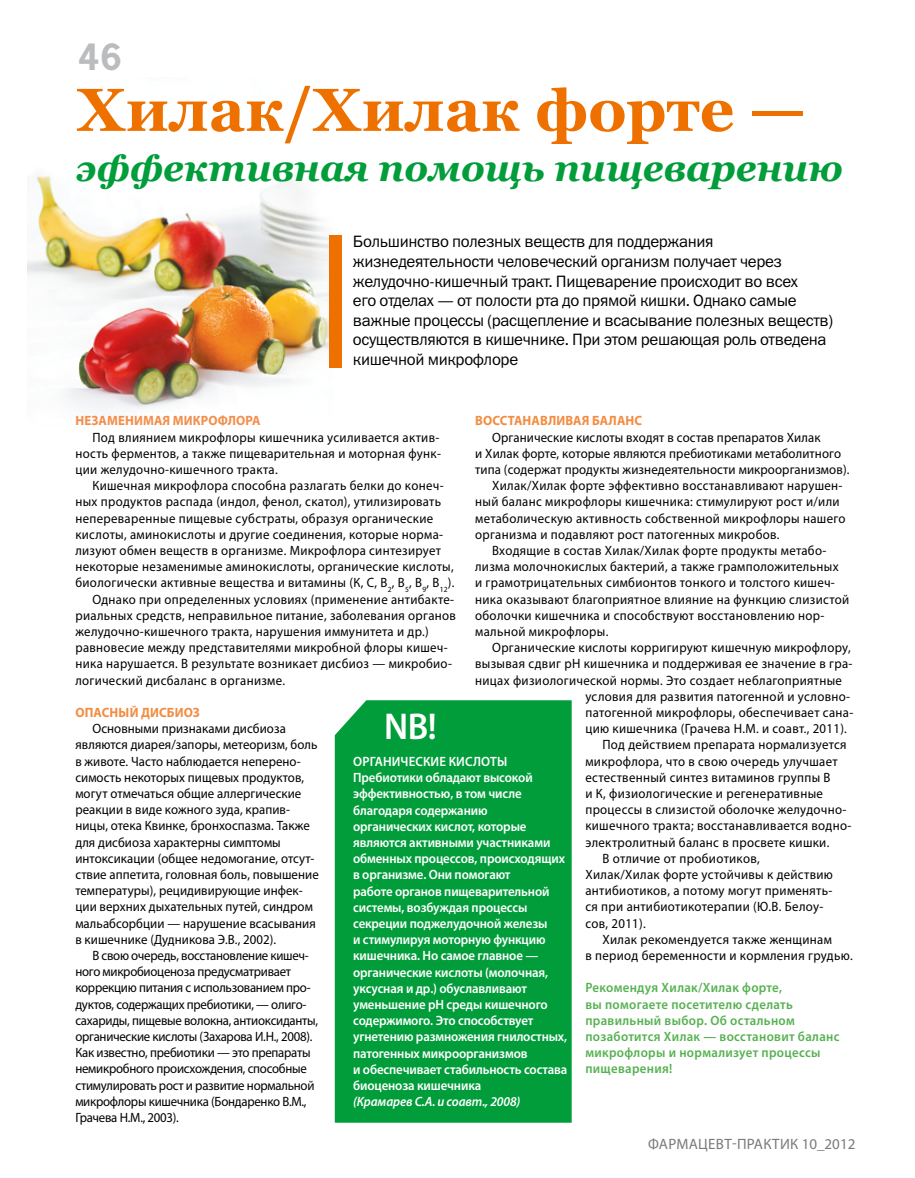
<style>
.page{position:relative;width:915px;height:1178px;background:#fff}
.page>*{position:absolute;margin:0;border:0;box-sizing:border-box;transform-origin:0 0}
.t1{font:700 60.6px "Georgia";color:#ee7100}
.t2{font:700 39px "News Paper C";color:#bbbcbd}
.t3{font:italic 700 37.5px "Georgia";color:#009d3a}
.t4{font:600 37.5px "Myriad Pro";color:#fff;scale:.95 1}
.t5{font:16.5px/19.5px "Franklin Gothic Book ITC";letter-spacing:-.02em;color:#000}
.t6{font:15px "Myriad Pro";letter-spacing:.015em;color:#7a7a7a}
.t7{font:13.5px/16.2px "Myriad Pro";letter-spacing:.025em;color:#000;scale:.95 1}
.t8{font:600 13.5px/16.2px "Myriad Pro";letter-spacing:-.01em;color:#fff;scale:.95 1}
.t9{font:13.5px/16.2px "Myriad Pro";letter-spacing:.005em;color:#000;scale:.95 1}
.t10{font:13.5px/16.2px "Myriad Pro";letter-spacing:-.02em;color:#000;scale:.95 1}
.t11{font:600 13.5px/16.2px "Myriad Pro";letter-spacing:.025em;color:#57b152;scale:.95 1}
.t12{font:700 13.5px "Myriad Pro";letter-spacing:.01em;color:#f28d41;scale:.95 1}
.t13{font:italic 600 13.5px "Myriad Pro";letter-spacing:-.01em;color:#fff;scale:.95 1}
.t14{font:700 13.5px "Myriad Pro";letter-spacing:.01em;color:#f28e4b;scale:.95 1}
</style>
<div class="page">
<img style="left:28px;top:175px;width:301px;height:234px">
<div style="left:329px;top:235px;width:13px;height:133px;background:#ee7100"></div>
<div style="left:334px;top:700px;width:237px;height:423px;background:#009d3a"></div>
<h2 class="t2" style="left:77px;top:36px;width:47px">46</h2>
<h1 class="t1" style="left:77px;top:71px;width:730px">Хилак/Хилак форте —</h1>
<h3 class="t3" style="left:77px;top:144px;width:767px">эффективная помощь пищеварению</h3>
<p class="t5" style="left:353px;top:232px;width:481px">Большинство полезных веществ для поддержания жизнедеятельности человеческий организм получает через желудочно-кишечный тракт. Пищеварение происходит во всех<br>его отделах — от полости рта до прямой кишки. Однако самые важные процессы (расщепление и всасывание полезных веществ) осуществляются в кишечнике. При этом решающая роль отведена кишечной микрофлоре</p>
<p class="t14" style="left:75px;top:412px;width:195px">Незаменимая микрофлора</p>
<p class="t7" style="left:75px;top:429px;width:386px;text-indent:17px">Под влиянием микрофлоры кишечника усиливается актив&shy;ность ферментов, а также пищеварительная и моторная функ&shy;ции желудочно-кишечного тракта.</p>
<p class="t7" style="left:92px;top:477px;width:371px">Кишечная микрофлора способна разлагать белки до конеч-</p>
<p class="t7" style="left:75px;top:493px;width:386px">ных продуктов распада (индол, фенол, скатол), утилизировать</p>
<p class="t7" style="left:75px;top:510px;width:378px">непереваренные пищевые субстраты, образуя органические</p>
<p class="t7" style="left:75px;top:526px;width:388px">кислоты, аминокислоты и другие соединения, которые норма-</p>
<p class="t7" style="left:75px;top:542px;width:386px">лизуют обмен веществ в организме. Микрофлора синтезирует</p>
<p class="t7" style="left:75px;top:558px;width:399px">некоторые незаменимые аминокислоты, органические кислоты,</p>
<p class="t7" style="left:75px;top:574px;width:400px">биологически активные вещества и витамины (К, С, В<sub>2</sub>, В<sub>5</sub>, В<sub>9</sub>, В <sub>12</sub>).</p>
<p class="t7" style="left:92px;top:591px;width:382px">Однако при определенных условиях (применение антибакте-</p>
<p class="t7" style="left:75px;top:607px;width:402px">риальных средств, неправильное питание, заболевания органов</p>
<p class="t7" style="left:75px;top:623px;width:373px">желудочно-кишечного тракта, нарушения иммунитета и др.)</p>
<p class="t7" style="left:75px;top:639px;width:393px">равновесие между представителями микробной флоры кишеч-</p>
<p class="t7" style="left:75px;top:655px;width:398px">ника нарушается. В результате возникает дисбиоз — микробио-</p>
<p class="t7" style="left:75px;top:672px;width:222px">логический дисбаланс в организме.</p>
<p class="t12" style="left:75px;top:703px;width:10px">Опас</p>
<p class="t12" style="left:110px;top:703px;width:96px">ный дисбиоз</p>
<p class="t9" style="left:75px;top:720px;width:257px;text-indent:17px">Основными признаками дисбиоза являются диарея/запоры, метеоризм, боль в животе. Часто наблюдается неперено&shy;симость некоторых пищевых продуктов, могут отмечаться общие аллергические реакции в виде кожного зуда, крапив&shy;ницы, отека Квинке, бронхоспазма. Также для дисбиоза характерны симптомы интоксикации (общее недомогание, отсут&shy;ствие аппетита, головная боль, повышение температуры), рецидивирующие инфек&shy;ции верхних дыхательных путей, синдром мальабсорбции — нарушение всасывания в кишечнике (Дудникова Э.В., 2002).</p>
<p class="t10" style="left:75px;top:947px;width:257px;text-indent:17px">В свою очередь, восстановление кишеч&shy;ного микробиоценоза предусматривает коррекцию питания с использованием про&shy;дуктов, содержащих пребиотики, — олиго&shy;сахариды, пищевые волокна, антиоксиданты, органические кислоты (Захарова И .Н., 2008).<br>Как известно, пребиотики — это препараты немикробного происхождения, способные стимулировать рост и развитие нормальной микрофлоры кишечника (Бондаренко В.М., Грачева Н.М., 2003).</p>
<p class="t12" style="left:475px;top:412px;width:175px">Восстанавливая баланс</p>
<p class="t7" style="left:492px;top:429px;width:347px">Органические кислоты входят в состав препаратов Хилак</p>
<p class="t7" style="left:475px;top:445px;width:386px">и Хилак форте, которые являются пребиотиками метаболитного</p>
<p class="t7" style="left:475px;top:461px;width:395px">типа (содержат продукты жизнедеятельности микроорганизмов).</p>
<p class="t7" style="left:492px;top:477px;width:370px">Хилак/Хилак форте эффективно восстанавливают нарушен-</p>
<p class="t7" style="left:475px;top:493px;width:385px">ный баланс микрофлоры кишечника: стимулируют рост и/или</p>
<p class="t7" style="left:475px;top:510px;width:391px">метаболическую активность собственной микрофлоры нашего</p>
<p class="t7" style="left:475px;top:526px;width:322px">организма и подавляют рост патогенных микробов.</p>
<p class="t7" style="left:492px;top:542px;width:352px">Входящие в состав Хилак/Хилак форте продукты метабо-</p>
<p class="t7" style="left:475px;top:558px;width:384px">лизма молочнокислых бактерий, а также грамположительных</p>
<p class="t7" style="left:475px;top:574px;width:380px">и грамотрицательных симбионтов тонкого и толстого кишеч-</p>
<p class="t7" style="left:475px;top:591px;width:395px">ника оказывают благоприятное влияние на функцию слизистой</p>
<p class="t7" style="left:475px;top:607px;width:368px">оболочки кишечника и способствуют восстановлению нор-</p>
<p class="t7" style="left:475px;top:623px;width:142px">мальной микрофлоры.</p>
<p class="t7" style="left:492px;top:639px;width:379px">Органические кислоты корригируют кишечную микрофлору,</p>
<p class="t7" style="left:475px;top:655px;width:398px">вызывая сдвиг рН кишечника и поддерживая ее значение в гра-</p>
<p class="t7" style="left:475px;top:672px;width:387px">ницах физиологической нормы. Это создает неблагоприятные</p>
<p class="t7" style="left:585px;top:688px;width:280px">условия для развития патогенной и условно-</p>
<p class="t7" style="left:585px;top:704px;width:283px">патогенной микрофлоры, обеспечивает сана-</p>
<p class="t7" style="left:585px;top:720px;width:277px">цию кишечника (Грачева Н.М. и соавт., 2011).</p>
<p class="t7" style="left:602px;top:736px;width:258px">Под действием препарата нормализуется</p>
<p class="t7" style="left:585px;top:753px;width:267px">микрофлора, что в свою очередь улучшает</p>
<p class="t7" style="left:585px;top:769px;width:258px">естественный синтез витаминов группы В</p>
<p class="t7" style="left:585px;top:785px;width:251px">и К, физиологические и регенеративные</p>
<p class="t7" style="left:585px;top:801px;width:276px">процессы в слизистой оболочке желудочно-</p>
<p class="t7" style="left:585px;top:817px;width:281px">кишечного тракта; восстанавливается водно-</p>
<p class="t7" style="left:585px;top:834px;width:258px">электролитный баланс в просвете кишки.</p>
<p class="t7" style="left:602px;top:850px;width:167px">В отличие от пробиотиков,</p>
<p class="t7" style="left:585px;top:866px;width:262px">Хилак/Хилак форте устойчивы к действию</p>
<p class="t7" style="left:585px;top:882px;width:261px">антибиотиков, а потому могут применять-</p>
<p class="t7" style="left:585px;top:898px;width:252px">ся при антибиотикотерапии (Ю.В. Белоу-</p>
<p class="t7" style="left:585px;top:915px;width:65px">сов, 2011).</p>
<p class="t7" style="left:602px;top:931px;width:243px">Хилак рекомендуется также женщинам</p>
<p class="t7" style="left:585px;top:947px;width:283px">в период беременности и кормления грудью.</p>
<p class="t11" style="left:585px;top:979px;width:269px">Рекомендуя Хилак/Хилак форте,<br>вы помогаете посетителю сделать правильный выбор. Об остальном позаботится Хилак — восстановит баланс микрофлоры и нормализует процессы пищеварения!</p>
<h3 class="t4" style="left:384px;top:702px;width:57px">NB!</h3>
<p class="t8" style="left:353px;top:753px;width:227px">Органические кислоты<br>Пребиотики обладают высокой эффективностью, в том числе благодаря содержанию органических кислот, которые являются активными участниками обменных процессов, происходящих в организме. Они помогают<br>работе органов пищеварительной системы, возбуждая процессы секреции поджелудочной железы<br>и стимулируя моторную функцию кишечника. Но самое главное — органические кислоты (молочная, уксусная и др.) обуславливают уменьшение рН среды кишечного содержимого. Это способствует угнетению размножения гнилостных, патогенных микроорганизмов<br>и обеспечивает стабильность состава биоценоза кишечника</p>
<p class="t13" style="left:353px;top:1093px;width:177px">(Крамарев С.А. и соавт., 2008)</p>
<p class="t6" style="left:648px;top:1135px;width:209px">Фармацевт-Практик 10_2012</p>
</div>
